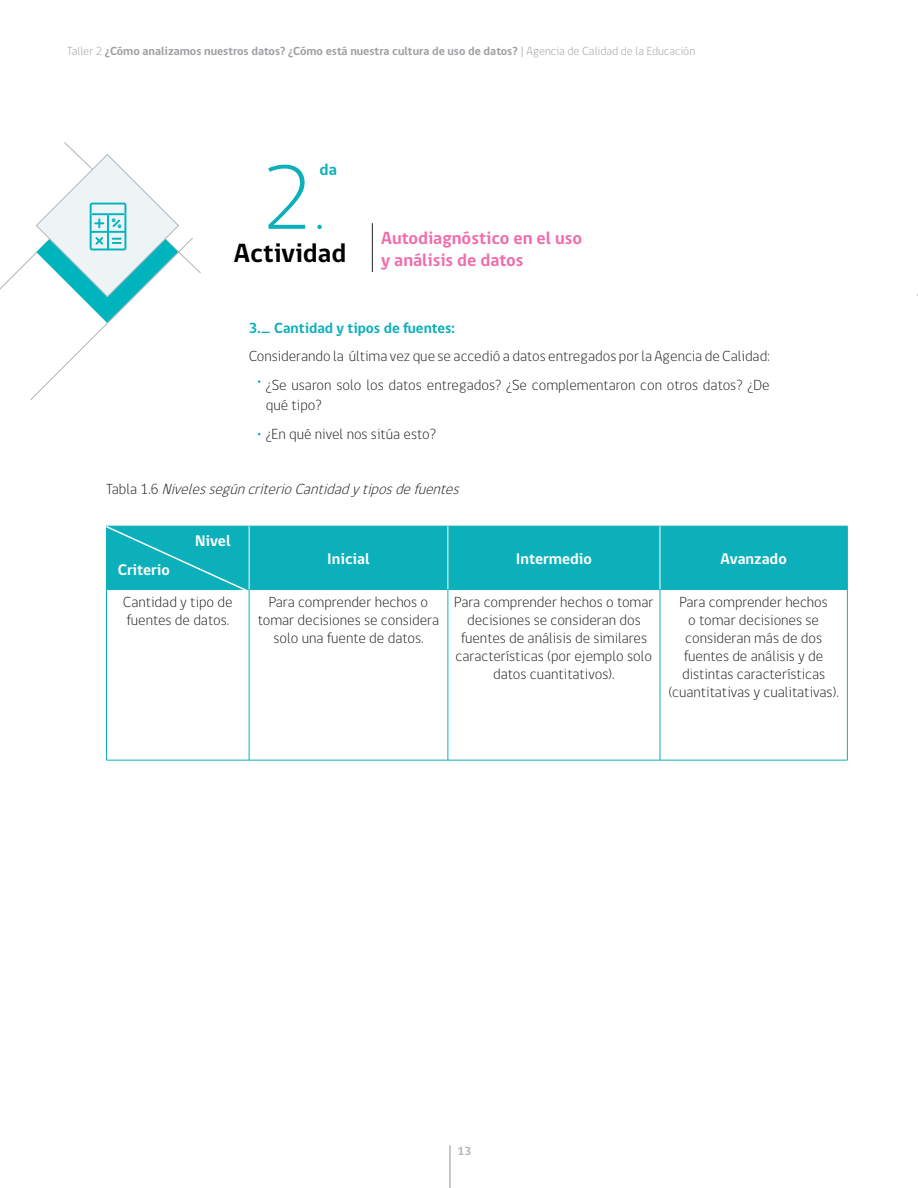
<style>
.page{position:relative;width:918px;height:1188px;background:#fff}
.page>*{position:absolute;margin:0;border:0;box-sizing:border-box;transform-origin:0 0}
.t1{font:300 93px "gob CL";color:#0bb0bb}
.t2{font:700 27px "gob CL";color:#000}
.t3{font:700 18px/22.2px "gob CL";color:#f16daa}
.t4{font:700 16.5px "gob CL";color:#0bb0bb}
.t5{font:700 15.75px "gob CL";color:#fff}
.t6{font:300 15px/18px "gob CL";color:#231f20;text-align:center}
.t7{font:italic 300 15px "gob CL";color:#231f20}
.t8{font:700 15px "gob CL";color:#0bb0bb}
.t9{font:700 12px "gob CL";color:#9d9fa2}
.t10{font:700 12px "gob CL";color:#b2b3b7}
.s1{font-weight:300}
.s2{font-style:normal}
</style>
<div class="page">
<hr style="left:449px;top:1145px;width:2px;height:43px;background:#b2b3b7">
<svg style="left:0;top:142px;width:201px;height:258px"></svg>
<svg style="left:317px;top:225px;width:5px;height:4px"></svg>
<hr style="left:372px;top:223px;width:1px;height:49px;background:#231f20">
<div style="left:250px;top:527px;width:597px;height:62px;background:#0bb0bb"></div>
<hr style="left:249px;top:526px;width:199px;height:1px;background:#0bb0bb">
<hr style="left:448px;top:526px;width:212px;height:1px;background:#0bb0bb">
<hr style="left:660px;top:526px;width:188px;height:1px;background:#0bb0bb">
<hr style="left:847px;top:526px;width:1px;height:63px;background:#0bb0bb">
<hr style="left:106px;top:590px;width:1px;height:170px;background:#0bb0bb">
<hr style="left:249px;top:589px;width:199px;height:1px;background:#0bb0bb">
<hr style="left:249px;top:590px;width:1px;height:170px;background:#0bb0bb">
<hr style="left:448px;top:589px;width:212px;height:1px;background:#0bb0bb">
<hr style="left:448px;top:590px;width:1px;height:170px;background:#0bb0bb">
<hr style="left:660px;top:589px;width:188px;height:1px;background:#0bb0bb">
<hr style="left:660px;top:590px;width:1px;height:170px;background:#0bb0bb">
<hr style="left:847px;top:590px;width:1px;height:170px;background:#0bb0bb">
<hr style="left:106px;top:760px;width:143px;height:1px;background:#0bb0bb">
<hr style="left:249px;top:760px;width:199px;height:1px;background:#0bb0bb">
<hr style="left:448px;top:760px;width:212px;height:1px;background:#0bb0bb">
<hr style="left:660px;top:760px;width:188px;height:1px;background:#0bb0bb">
<hr style="left:448px;top:526px;width:1px;height:63px;background:#fff">
<hr style="left:660px;top:526px;width:1px;height:63px;background:#fff">
<svg style="left:106px;top:525px;width:144px;height:68px"></svg>
<p class="t9" style="left:67px;top:43px;width:630px"><span class="s1">Taller 2</span> ¿Cómo analizamos nuestros datos? ¿Cómo está nuestra cultura de uso de datos? <span class="s1">| Agencia de Calidad de la Educación</span></p>
<h1 class="t1" style="left:262px;top:134px;width:50px">2</h1>
<p class="t4" style="left:320px;top:159px;width:19px">da</p>
<h2 class="t2" style="left:234px;top:235px;width:114px">Actividad</h2>
<p class="t3" style="left:381px;top:227px;width:203px">Autodiagnóstico en el uso y análisis de datos</p>
<p class="t8" style="left:249px;top:317px;width:208px">3._ Cantidad y tipos de fuentes:</p>
<p class="t6" style="left:249px;top:342px;width:522px;line-height:28.8px;text-align:right">Considerando la última vez que se accedió a datos entregados por la Agencia de Calidad: ¿Se usaron solo los datos entregados? ¿Se complementaron con otros datos? ¿De</p>
<p class="t6" style="left:266px;top:391px;width:172px;line-height:28.8px;text-align:left">qué tipo?<br>¿En qué nivel nos sitúa esto?</p>
<p class="t7" style="left:106px;top:479px;width:359px"><span class="s2">Ta b l a 1 . 6</span> NivelessegúncriterioCantidadytiposdefuentes</p>
<p class="t5" style="left:118px;top:559px;width:53px">Criterio</p>
<p class="t5" style="left:195px;top:530px;width:37px">Nivel</p>
<p class="t5" style="left:327px;top:548px;width:44px">Inicial</p>
<p class="t5" style="left:516px;top:548px;width:77px">Intermedio</p>
<p class="t5" style="left:721px;top:548px;width:68px">Avanzado</p>
<p class="t6" style="left:123px;top:594px;width:111px;text-align:left">Cantidad y tipo de fuentes de datos.</p>
<p class="t6" style="left:258px;top:594px;width:183px">Para comprender hechos o tomar decisiones se considera solo una fuente de datos.</p>
<p class="t6" style="left:454px;top:594px;width:201px">Para comprender hechos o tomar decisiones se consideran dos fuentes de análisis de similares características (por ejemplo solo datos cuantitativos).</p>
<p class="t6" style="left:669px;top:594px;width:172px">Para comprender hechos<br>o tomar decisiones se consideran más de dos fuentes de análisis y de distintas características (cuantitativas y cualitativas).</p>
<p class="t10" style="left:458px;top:1142px;width:15px">13</p>
</div>
